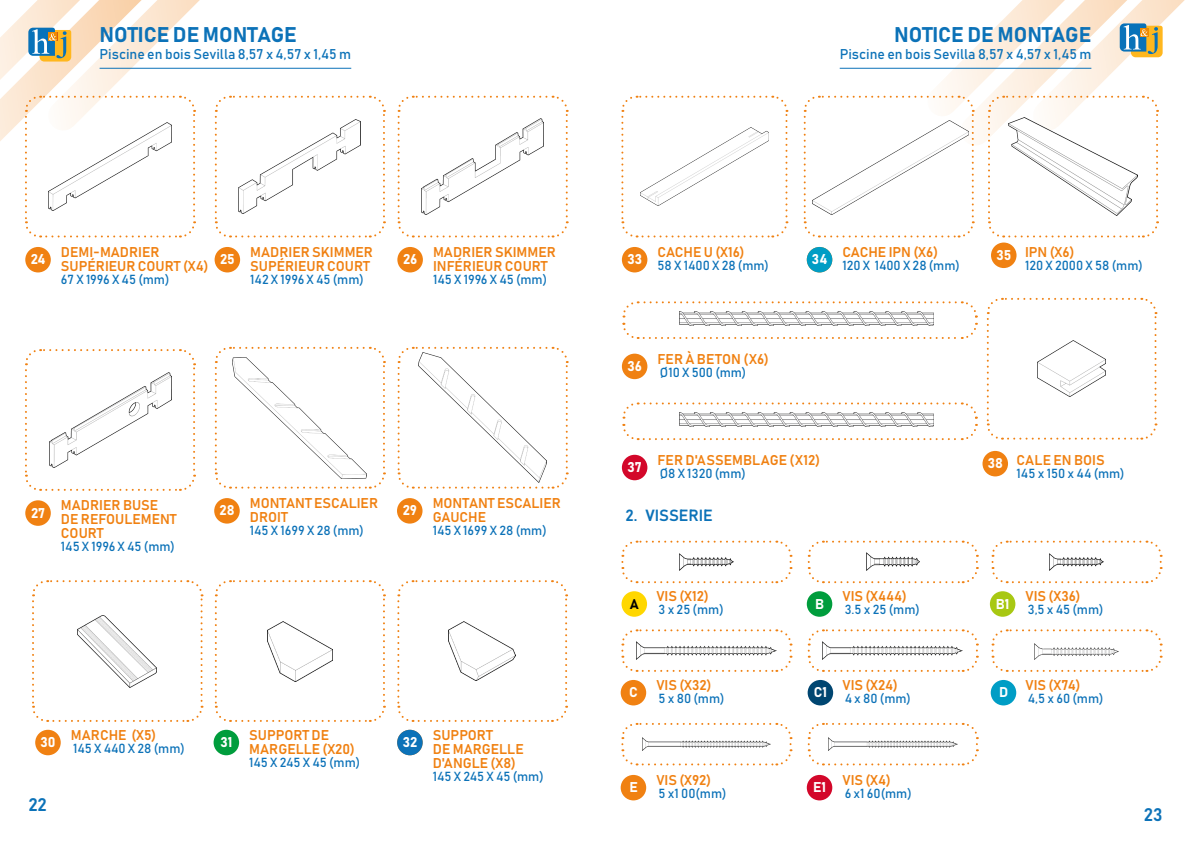
<style>
.page{position:relative;width:1191px;height:842px;background:#fff}
.page>*{position:absolute;margin:0;border:0;box-sizing:border-box;transform-origin:0 0}
.t1{font:21px "Bahnschrift";color:#0c72b8}
.t2{font:18px "Bahnschrift";color:#0c72b8}
.t3{font:16px "Bahnschrift";color:#0c72b8}
.t4{font:14px/14px "Bahnschrift";color:#f08112}
.t5{font:14px "Bahnschrift";color:#0c72b8}
.t6{font:14px "Bahnschrift";color:#fff}
.t7{font:14px "Bahnschrift";color:#000}
.t8{font:13px "Bahnschrift";color:#0c72b8}
</style>
<div class="page">
<svg style="left:986px;top:297px;width:171px;height:143px"></svg>
<svg style="left:622px;top:402px;width:356px;height:39px"></svg>
<svg style="left:622px;top:301px;width:356px;height:38px"></svg>
<svg style="left:214px;top:346px;width:172px;height:143px"></svg>
<svg style="left:25px;top:349px;width:171px;height:142px"></svg>
<svg style="left:397px;top:346px;width:172px;height:143px"></svg>
<svg style="left:32px;top:580px;width:172px;height:142px"></svg>
<svg style="left:214px;top:580px;width:172px;height:142px"></svg>
<svg style="left:397px;top:580px;width:171px;height:142px"></svg>
<svg style="left:803px;top:0;width:382px;height:238px"></svg>
<svg style="left:621px;top:95px;width:167px;height:143px"></svg>
<svg style="left:397px;top:95px;width:172px;height:143px"></svg>
<div style="left:991px;top:243px;width:25px;height:25px;background:#f08112;border-radius:50%"></div>
<div style="left:982px;top:451px;width:26px;height:25px;background:#f08112;border-radius:50%"></div>
<div style="left:622px;top:455px;width:25px;height:25px;background:#d3072a;border-radius:50%"></div>
<div style="left:622px;top:354px;width:25px;height:25px;background:#f08112;border-radius:50%"></div>
<div style="left:214px;top:498px;width:26px;height:26px;background:#f08112;border-radius:50%"></div>
<div style="left:25px;top:500px;width:26px;height:26px;background:#f08112;border-radius:50%"></div>
<div style="left:397px;top:498px;width:25px;height:26px;background:#f08112;border-radius:50%"></div>
<div style="left:35px;top:730px;width:26px;height:25px;background:#f08112;border-radius:50%"></div>
<div style="left:397px;top:730px;width:26px;height:25px;background:#0c72b8;border-radius:50%"></div>
<div style="left:214px;top:730px;width:25px;height:25px;background:#009d3d;border-radius:50%"></div>
<div style="left:806px;top:247px;width:26px;height:25px;background:#009dc5;border-radius:50%"></div>
<div style="left:622px;top:247px;width:25px;height:25px;background:#f08112;border-radius:50%"></div>
<div style="left:215px;top:247px;width:25px;height:25px;background:#f08112;border-radius:50%"></div>
<div style="left:397px;top:247px;width:26px;height:25px;background:#f08112;border-radius:50%"></div>
<svg style="left:621px;top:540px;width:171px;height:44px"></svg>
<svg style="left:991px;top:540px;width:171px;height:44px"></svg>
<svg style="left:807px;top:540px;width:172px;height:44px"></svg>
<svg style="left:621px;top:629px;width:171px;height:43px"></svg>
<svg style="left:807px;top:629px;width:172px;height:43px"></svg>
<svg style="left:991px;top:629px;width:171px;height:43px"></svg>
<svg style="left:621px;top:722px;width:171px;height:44px"></svg>
<svg style="left:807px;top:722px;width:172px;height:44px"></svg>
<div style="left:621px;top:591px;width:26px;height:26px;background:#ffd700;border-radius:50%"></div>
<div style="left:807px;top:680px;width:26px;height:25px;background:#004671;border-radius:50%"></div>
<div style="left:806px;top:591px;width:26px;height:26px;background:#009d3d;border-radius:50%"></div>
<div style="left:990px;top:591px;width:25px;height:26px;background:#a8c813;border-radius:50%"></div>
<div style="left:620px;top:680px;width:26px;height:25px;background:#f08112;border-radius:50%"></div>
<div style="left:990px;top:680px;width:26px;height:25px;background:#009dc5;border-radius:50%"></div>
<div style="left:620px;top:775px;width:26px;height:25px;background:#f08112;border-radius:50%"></div>
<div style="left:806px;top:775px;width:26px;height:25px;background:#d3072a;border-radius:50%"></div>
<svg style="left:0;top:0;width:386px;height:238px"></svg>
<div style="left:25px;top:247px;width:26px;height:25px;background:#f08112;border-radius:50%"></div>
<h1 class="t1" style="left:100px;top:22px;width:199px">NOTICE DE MONTAGE</h1>
<p class="t5" style="left:100px;top:45px;width:253px">Piscine en bois Sevilla 8,57 x 4,57 x 1,45 m</p>
<h1 class="t1" style="left:894px;top:22px;width:199px">NOTICE DE MONTAGE</h1>
<p class="t5" style="left:839px;top:45px;width:253px">Piscine en bois Sevilla 8,57 x 4,57 x 1,45 m</p>
<p class="t6" style="left:31px;top:250px;width:16px">24</p>
<p class="t4" style="left:61px;top:245px;width:149px">DEMI-MADRIER<br>SUPÉRIEUR COURT (X4)</p>
<p class="t8" style="left:61px;top:271px;width:110px">67 X 1996 X 45 (mm)</p>
<p class="t6" style="left:220px;top:250px;width:16px">25</p>
<p class="t4" style="left:433px;top:245px;width:124px">MADRIER SKIMMER<br>INFÉRIEUR COURT</p>
<p class="t8" style="left:433px;top:271px;width:116px">145 X 1996 X 45 (mm)</p>
<p class="t4" style="left:250px;top:245px;width:124px">MADRIER SKIMMER<br>SUPÉRIEUR COURT</p>
<p class="t8" style="left:250px;top:271px;width:115px">142 X 1996 X 45 (mm)</p>
<p class="t6" style="left:403px;top:250px;width:16px">26</p>
<p class="t6" style="left:31px;top:504px;width:16px">27</p>
<p class="t4" style="left:433px;top:496px;width:130px">MONTANT ESCALIER<br>GAUCHE</p>
<p class="t8" style="left:433px;top:522px;width:116px">145 X 1699 X 28 (mm)</p>
<p class="t4" style="left:250px;top:496px;width:130px">MONTANT ESCALIER<br>DROIT</p>
<p class="t8" style="left:250px;top:522px;width:116px">145 X 1699 X 28 (mm)</p>
<p class="t4" style="left:61px;top:498px;width:99px">MADRIER BUSE</p>
<p class="t6" style="left:219px;top:502px;width:17px">28</p>
<p class="t4" style="left:61px;top:512px;width:117px">DE REFOULEMENT<br>COURT</p>
<p class="t8" style="left:61px;top:539px;width:116px">145 X 1996 X 45 (mm)</p>
<p class="t6" style="left:403px;top:502px;width:16px">29</p>
<p class="t4" style="left:71px;top:728px;width:87px">MARCHE (X5)</p>
<p class="t8" style="left:73px;top:740px;width:113px">145 X 440 X 28 (mm)</p>
<p class="t6" style="left:41px;top:733px;width:17px">30</p>
<p class="t4" style="left:433px;top:728px;width:92px">SUPPORT<br>DE MARGELLE<br>D'ANGLE (X8)</p>
<p class="t8" style="left:433px;top:768px;width:112px">145 X 245 X 45 (mm)</p>
<p class="t4" style="left:249px;top:728px;width:107px">SUPPORT DE<br>MARGELLE (X20)</p>
<p class="t8" style="left:249px;top:754px;width:112px">145 X 245 X 45 (mm)</p>
<p class="t6" style="left:220px;top:733px;width:14px">31</p>
<p class="t6" style="left:403px;top:733px;width:16px">3221</p>
<p class="t2" style="left:28px;top:793px;width:20px">22</p>
<p class="t6" style="left:627px;top:250px;width:16px">33</p>
<p class="t4" style="left:657px;top:245px;width:89px">CACHE U (X16)</p>
<p class="t8" style="left:657px;top:257px;width:113px">58 X 1400 X 28 (mm)</p>
<p class="t6" style="left:812px;top:250px;width:17px">3423</p>
<p class="t4" style="left:842px;top:245px;width:97px">CACHE IPN (X6)</p>
<p class="t8" style="left:842px;top:257px;width:119px">120 X 1400 X 28 (mm)</p>
<p class="t6" style="left:996px;top:246px;width:17px">35</p>
<p class="t4" style="left:1025px;top:244px;width:51px">IPN (X6)</p>
<p class="t8" style="left:1025px;top:257px;width:119px">120 X 2000 X 58 (mm)</p>
<p class="t6" style="left:627px;top:357px;width:16px">36</p>
<p class="t4" style="left:657px;top:352px;width:113px">FER À BETON (X6)</p>
<p class="t8" style="left:660px;top:364px;width:88px">Ø10 X 500 (mm)</p>
<p class="t6" style="left:627px;top:458px;width:16px">37</p>
<p class="t4" style="left:657px;top:453px;width:164px">FER D'ASSEMBLAGE (X12)</p>
<p class="t6" style="left:987px;top:454px;width:17px">38</p>
<p class="t8" style="left:660px;top:465px;width:88px">Ø8 X 1320 (mm)</p>
<p class="t4" style="left:1016px;top:453px;width:90px">CALE EN BOIS</p>
<p class="t8" style="left:1016px;top:465px;width:110px">145 x 150 x 44 (mm)</p>
<p class="t3" style="left:625px;top:505px;width:89px">2. VISSERIE</p>
<p class="t7" style="left:630px;top:595px;width:11px">A</p>
<p class="t4" style="left:656px;top:589px;width:54px">VIS (X12)</p>
<p class="t8" style="left:658px;top:602px;width:67px">3 x 25 (mm)</p>
<p class="t6" style="left:815px;top:595px;width:11px">B</p>
<p class="t4" style="left:842px;top:589px;width:66px">VIS (X444)</p>
<p class="t8" style="left:844px;top:602px;width:77px">3.5 x 25 (mm)</p>
<p class="t6" style="left:996px;top:595px;width:15px">B1</p>
<p class="t4" style="left:1025px;top:589px;width:57px">VIS (X36)</p>
<p class="t8" style="left:1027px;top:602px;width:77px">3,5 x 45 (mm)</p>
<p class="t6" style="left:629px;top:683px;width:10px">C</p>
<p class="t4" style="left:656px;top:678px;width:57px">VIS (X32)</p>
<p class="t8" style="left:658px;top:690px;width:68px">5 x 80 (mm)</p>
<p class="t6" style="left:814px;top:683px;width:15px">C1</p>
<p class="t4" style="left:842px;top:678px;width:57px">VIS (X24)</p>
<p class="t8" style="left:844px;top:690px;width:68px">4 x 80 (mm)</p>
<p class="t6" style="left:999px;top:683px;width:11px">D</p>
<p class="t4" style="left:1025px;top:678px;width:56px">VIS (X74)</p>
<p class="t8" style="left:1027px;top:690px;width:77px">4,5 x 60 (mm)</p>
<p class="t6" style="left:629px;top:778px;width:10px">E</p>
<p class="t4" style="left:656px;top:773px;width:56px">VIS (X92)</p>
<p class="t8" style="left:658px;top:785px;width:69px">5 x1 00(mm)</p>
<p class="t6" style="left:813px;top:778px;width:15px">E1</p>
<p class="t4" style="left:842px;top:773px;width:50px">VIS (X4)</p>
<p class="t8" style="left:844px;top:785px;width:69px">6 x1 60(mm)</p>
<p class="t2" style="left:1143px;top:803px;width:20px">23</p>
</div>
